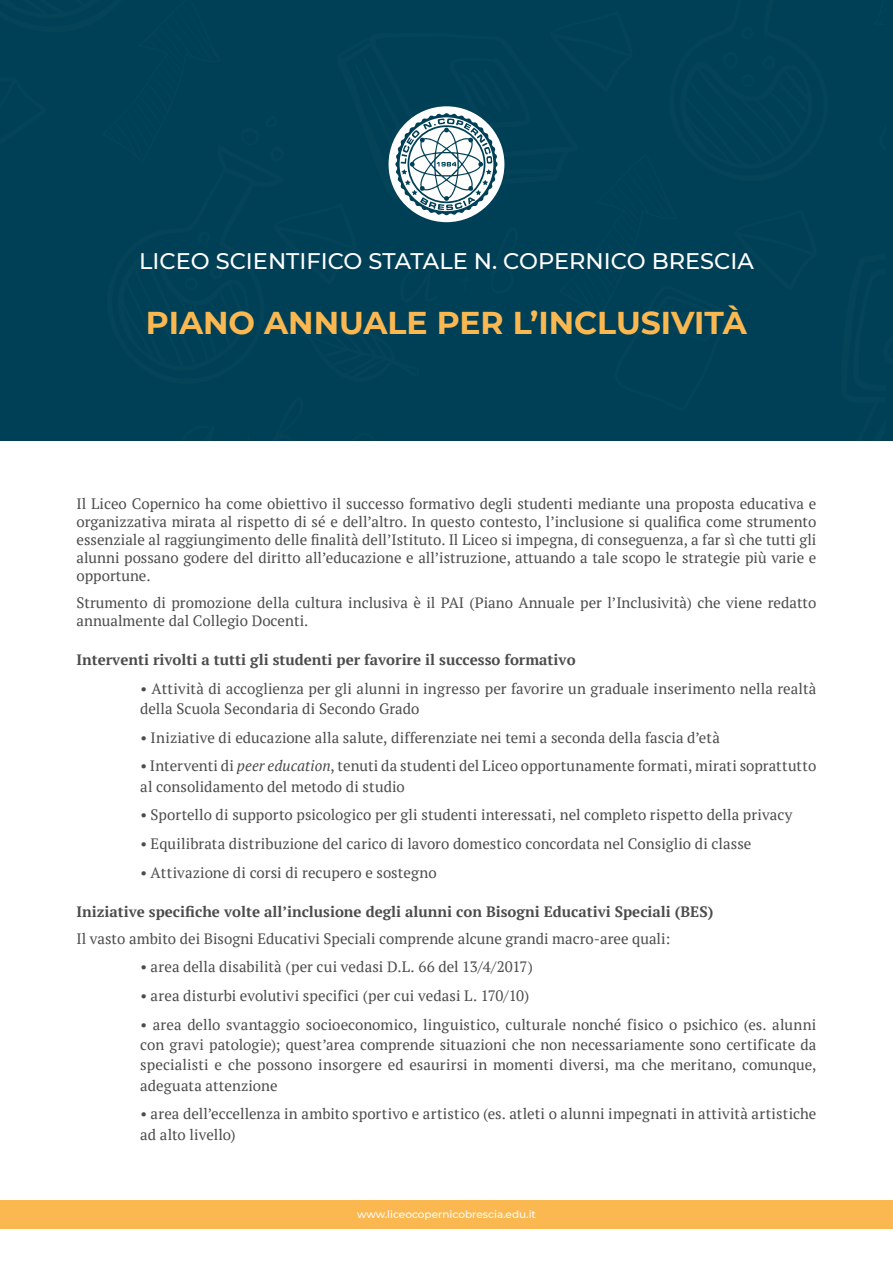
<style>
.page{position:relative;width:893px;height:1263px;background:#fff}
.page>*{position:absolute;margin:0;border:0;box-sizing:border-box;transform-origin:0 0}
.t1{font:700 31.5px "Montserrat";color:#fcb850}
.t2{font:500 22.5px "Montserrat";color:#fff}
.elenco_numerato{font:15px/20.2px "PT Serif";color:#4b4c4d}
.testo{font:15px/18px "PT Serif";color:#4b4c4d;text-align:justify}
.articolo{font:700 15px "PT Serif";color:#4b4c4d}
.t3{font:500 10.5px "Montserrat";color:#fff}
.s1{font-style:italic}
</style>
<div class="page">
<div style="left:0;top:1200px;width:893px;height:28px;background:#fcb850"></div>
<div style="left:0;top:0;width:893px;height:440px;background:#004056"></div>
<p class="t2" style="left:139px;top:246px;width:616px">LICEO SCIENTIFICO STATALE N. COPERNICO BRESCIA</p>
<p class="t1" style="left:146px;top:300px;width:603px">PIANO ANNUALE PER L’INCLUSIVITÀ</p>
<p class="testo" style="left:77px;top:495px;width:741px">Il Liceo Copernico ha come obiettivo il successo formativo degli studenti mediante una proposta educativa e organizzativa mirata al rispetto di sé e dell’altro. In questo contesto, l’inclusione si qualifica come strumento essenziale al raggiungimento delle finalità dell’Istituto. Il Liceo si impegna, di conseguenza, a far sì che tutti gli alunni possano godere del diritto all’educazione e all’istruzione, attuando a tale scopo le strategie più varie e opportune.</p>
<p class="testo" style="left:77px;top:593px;width:741px">Strumento di promozione della cultura inclusiva è il PAI (Piano Annuale per l’Inclusività) che viene redatto annualmente dal Collegio Docenti.</p>
<p class="articolo" style="left:77px;top:650px;width:500px">Interventi rivolti a tutti gli studenti per favorire il successo formativo</p>
<p class="elenco_numerato" style="left:140px;top:678px;width:678px"><span class="s1">•</span> Attività di accoglienza per gli alunni in ingresso per favorire un graduale inserimento nella realtà della Scuola Secondaria di Secondo Grado</p>
<p class="elenco_numerato" style="left:140px;top:727px;width:581px"><span class="s1">•</span> Iniziative di educazione alla salute, differenziate nei temi a seconda della fascia d’età</p>
<p class="elenco_numerato" style="left:140px;top:756px;width:678px"><span class="s1">•</span> Interventi di <span class="s1">peer education</span>, tenuti da studenti del Liceo opportunamente formati, mirati soprattutto al consolidamento del metodo di studio</p>
<p class="elenco_numerato" style="left:140px;top:805px;width:654px"><span class="s1">•</span> Sportello di supporto psicologico per gli studenti interessati, nel completo rispetto della privacy</p>
<p class="elenco_numerato" style="left:140px;top:833px;width:613px"><span class="s1">•</span> Equilibrata distribuzione del carico di lavoro domestico concordata nel Consiglio di classe</p>
<p class="elenco_numerato" style="left:140px;top:862px;width:298px"><span class="s1">•</span> Attivazione di corsi di recupero e sostegno</p>
<p class="articolo" style="left:77px;top:902px;width:638px">Iniziative specifiche volte all’inclusione degli alunni con Bisogni Educativi Speciali (BES)</p>
<p class="testo" style="left:77px;top:929px;width:595px">Il vasto ambito dei Bisogni Educativi Speciali comprende alcune grandi macro-aree quali:</p>
<p class="elenco_numerato" style="left:140px;top:957px;width:394px"><span class="s1">•</span> area della disabilità (per cui vedasi D.L. 66 del 13/4/2017)</p>
<p class="elenco_numerato" style="left:140px;top:985px;width:390px"><span class="s1">•</span> area disturbi evolutivi specifici (per cui vedasi L. 170/10)</p>
<p class="elenco_numerato" style="left:140px;top:1014px;width:678px;text-align:justify"><span class="s1">•</span> area dello svantaggio socioeconomico, linguistico, culturale nonché fisico o psichico (es. alunni con gravi patologie); quest’area comprende situazioni che non necessariamente sono certificate da specialisti e che possono insorgere ed esaurirsi in momenti diversi, ma che meritano, comunque, adeguata attenzione</p>
<p class="elenco_numerato" style="left:140px;top:1104px;width:678px"><span class="s1">•</span> area dell’eccellenza in ambito sportivo e artistico (es. atleti o alunni impegnati in attività artistiche ad alto livello)</p>
<p class="t3" style="left:357px;top:1207px;width:180px">www.liceocopernicobrescia.edu.it</p>
</div>
